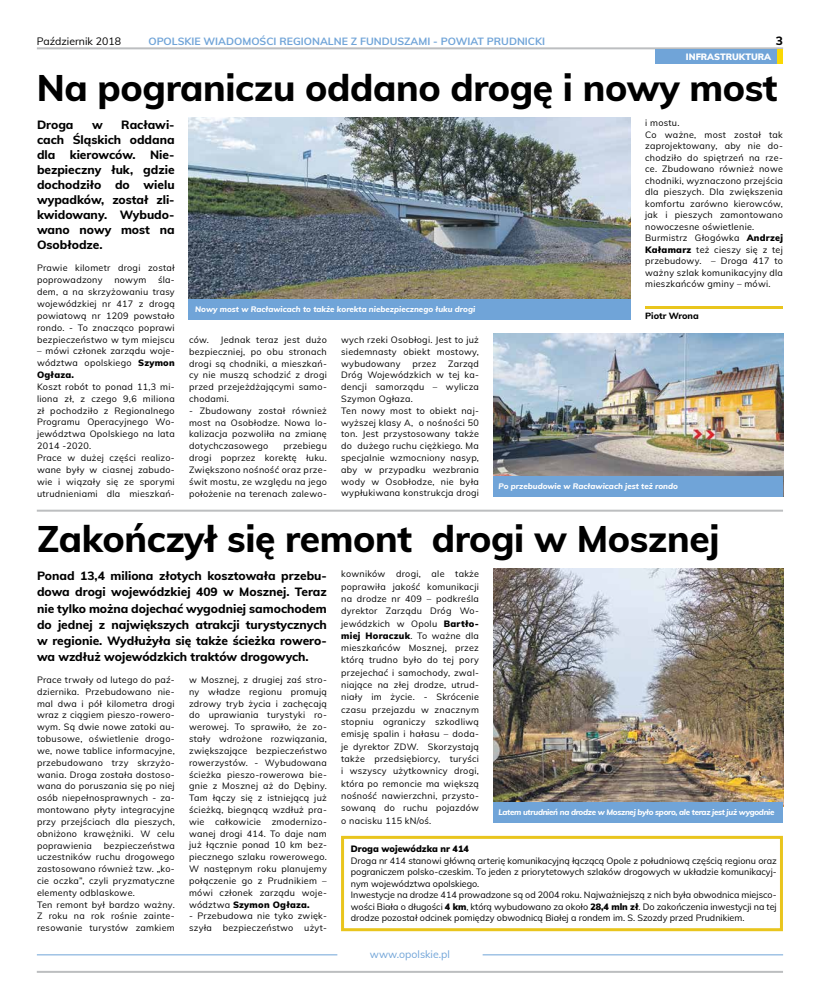
<style>
.page{position:relative;width:820px;height:993px;background:#fff}
.page>*{position:absolute;margin:0;border:0;box-sizing:border-box;transform-origin:0 0}
.t1{font:800 37px "Muli";letter-spacing:-.01em;color:#000}
.t2{font:800 12px/15px "Muli";color:#000;text-align:justify}
.t3{font:700 10.5px "Muli";color:#70a4d8}
.t4{font:10.5px "Muli";color:#70a4d8}
.t5{font:10.5px "Muli";color:#000}
.t6{font:9px/11.8px "Muli";letter-spacing:.03em;color:#000;text-align:justify}
.t7{font:9px/11.5px "Muli";color:#000}
.t8{font:900 9px "Muli";color:#000}
.t9{font:900 9px "Muli";color:#fff}
.t10{font:800 9px "Muli";color:#000}
.t11{font:italic 800 8px "Muli";color:#fff}
.t12{font:italic 800 8px "Muli";letter-spacing:-.04em;color:#fff}
.s1{font-weight:900}
</style>
<div class="page">
<hr style="left:37px;top:47px;width:745px;height:2px;background:#bcbec0">
<hr style="left:482px;top:954px;width:300px;height:1px;background:#70a4d8">
<hr style="left:37px;top:954px;width:300px;height:1px;background:#70a4d8">
<div style="left:655px;top:49px;width:122px;height:15px;background:#70a4d8"></div>
<div style="left:777px;top:49px;width:5px;height:15px;background:#fad803"></div>
<hr style="left:645px;top:306px;width:137px;height:3px;background:#e9c51d">
<hr style="left:37px;top:509px;width:745px;height:2px;background:#bcbec0">
<hr style="left:37px;top:970px;width:745px;height:2px;background:#bcbec0">
<img style="left:189px;top:117px;width:441px;height:182px">
<div style="left:189px;top:299px;width:441px;height:20px;background:#70a4d8"></div>
<img style="left:493px;top:334px;width:289px;height:142px">
<img style="left:493px;top:568px;width:289px;height:234px">
<div style="left:493px;top:476px;width:289px;height:20px;background:#70a4d8"></div>
<div style="left:493px;top:802px;width:289px;height:20px;background:#70a4d8"></div>
<div style="left:341px;top:835px;width:441px;height:95px;border:3px solid #e9c51d"></div>
<p class="t5" style="left:37px;top:33px;width:86px">Październik 2018</p>
<p class="t3" style="left:148px;top:33px;width:398px">OPOLSKIE WIADOMOŚCI REGIONALNE Z FUNDUSZAM I - POWIAT PRUDN ICKI</p>
<h2 class="t2" style="left:775px;top:33px;width:9px">3</h2>
<p class="t9" style="left:685px;top:50px;width:87px">INFRASTRUKTURA</p>
<h1 class="t1" style="left:37px;top:60px;width:741px">Na pograniczu oddano drogę i nowy most</h1>
<h2 class="t2" style="left:37px;top:117px;width:139px;text-indent:84px">Racławi&shy;cach Śląskich oddana dla kierowców. Nie&shy;bezpieczny łuk, gdzie dochodziło do wielu wypadków, został zli&shy;kwidowany. Wybudo&shy;wano nowy most na Osobłodze.</h2>
<h2 class="t2" style="left:37px;top:117px;width:38px">Droga</h2>
<h2 class="t2" style="left:92px;top:117px;width:12px">w</h2>
<p class="t6" style="left:37px;top:262px;width:139px">Prawie kilometr drogi został poprowadzony</p>
<p class="t6" style="left:37px;top:274px;width:139px;text-indent:121px">śla&shy;dem, a na skrzyżowaniu trasy wojewódzkiej nr 417 z drogą powiatową nr 1209 powstało rondo. - To znacząco poprawi bezpieczeństwo w tym miejscu</p>
<p class="t6" style="left:37px;top:345px;width:139px">– mówi członek zarządu woje&shy;wództwa opolskiego <span class="s1">Szymon Ogłaza.</span></p>
<p class="t6" style="left:37px;top:380px;width:139px;text-align:left">Koszt robót to ponad 11,3 mi&shy;liona zł, z czego 9,6 miliona zł pochodziło z Regionalnego<br>Programu Operacyjnego Wo&shy;jewództwa Opolskiego na lata<br>2014 -2020.<br>Prace w dużej części realizo&shy;wane były w ciasnej zabudo&shy;wie i wiązały się ze sporymi utrudnieniami dla mieszkań-</p>
<p class="t6" style="left:114px;top:274px;width:33px">nowym</p>
<p class="t11" style="left:195px;top:303px;width:281px">Nowy most w Racławicach to także korekta niebezpiecznego łuku drogi</p>
<p class="t6" style="left:189px;top:333px;width:21px">ców.</p>
<p class="t6" style="left:189px;top:333px;width:139px;text-indent:31px">Jednak teraz jest dużo bezpieczniej, po obu stronach drogi są chodniki, a mieszkań&shy;cy nie muszą schodzić z drogi przed przejeżdżającymi samo&shy;chodami.</p>
<p class="t6" style="left:189px;top:404px;width:139px">- Zbudowany został również most na Osobłodze. Nowa lo&shy;kalizacja pozwoliła na zmianę dotychczasowego</p>
<p class="t6" style="left:189px;top:439px;width:139px;text-indent:94px">przebiegu drogi poprzez korektę łuku.<br>Zwiększono nośność oraz prze&shy;świt mostu, ze względu na jego położenie na terenach zalewo-</p>
<p class="t6" style="left:341px;top:333px;width:139px">wych rzeki Osobłogi. Jest to już siedemnasty obiekt mostowy, wybudowany</p>
<p class="t6" style="left:341px;top:357px;width:139px;text-align:left;text-indent:107px">Zarząd<br>Dróg Wojewódzkich w tej ka&shy;dencji samorządu – wylicza<br>Szymon Ogłaza.<br>Ten nowy most to obiekt naj&shy;wyższej klasy A, o nośności 50 ton. Jest przystosowany także do dużego ruchu ciężkiego. Ma specjalnie wzmocniony nasyp, aby w przypadku wezbrania wody w Osobłodze, nie była wypłukiwana konstrukcja drogi</p>
<p class="t6" style="left:412px;top:357px;width:25px">przez</p>
<p class="t6" style="left:645px;top:117px;width:139px;line-height:11.5px;text-align:left">i mostu.<br>Co ważne, most został tak zaprojektowany, aby nie do&shy;chodziło do spiętrzeń na rze&shy;ce. Zbudowano również nowe chodniki, wyznaczono przejścia dla pieszych. Dla zwiększenia komfortu zarówno kierowców, jak i pieszych zamontowano nowoczesne oświetlenie.<br>Burmistrz Głogówka <span class="s1">Andrzej<br>Kałamarz</span> też cieszy się z tej przebudowy. – Droga 417 to ważny szlak komunikacyjny dla mieszkańców gminy – mówi.</p>
<p class="t10" style="left:645px;top:309px;width:55px">Piotr Wrona</p>
<p class="t11" style="left:498px;top:480px;width:181px">Po przebudowie w Racławicach jest też rondo</p>
<h1 class="t1" style="left:37px;top:511px;width:684px">Zakończył się remont drogi w Mosznej</h1>
<p class="t2" style="left:37px;top:567px;width:291px;line-height:16.1px">Ponad 13,4 miliona złotych kosztowała przebu&shy;dowa drogi wojewódzkiej 409 w Mosznej. Teraz nie tylko można dojechać wygodniej samochodem do jednej z największych atrakcji turystycznych w regionie. Wydłużyła się także ścieżka rowero&shy;wa wzdłuż wojewódzkich traktów drogowych.</p>
<p class="t6" style="left:37px;top:673px;width:139px">Prace trwały od lutego do paź&shy;dziernika. Przebudowano nie&shy;mal dwa i pół kilometra drogi wraz z ciągiem pieszo-rowero&shy;wym. Są dwie nowe zatoki au&shy;tobusowe, oświetlenie drogo&shy;we, nowe tablice informacyjne, przebudowano trzy skrzyżo&shy;wania. Droga została dostoso&shy;wana do poruszania się po niej osób niepełnosprawnych - za&shy;montowano płyty integracyjne przy przejściach dla pieszych, obniżono krawężniki. W celu poprawienia</p>
<p class="t6" style="left:37px;top:838px;width:139px;text-align:left;text-indent:67px">bezpieczeństwa uczestników ruchu drogowego zastosowano również tzw. „ko&shy;cie oczka”, czyli pryzmatyczne elementy odblaskowe.<br>Ten remont był bardzo ważny.<br>Z roku na rok rośnie zainte&shy;resowanie turystów zamkiem</p>
<p class="t6" style="left:189px;top:673px;width:139px">w Mosznej, z drugiej zaś stro&shy;ny władze regionu promują zdrowy tryb życia i zachęcają do uprawiania turystyki ro&shy;werowej. To sprawiło, że zo&shy;stały wdrożone rozwiązania, zwiększające bezpieczeństwo rowerzystów. - Wybudowana ścieżka pieszo-rowerowa bie&shy;gnie z Mosznej aż do Dębiny.<br>Tam łączy się z istniejącą już ścieżką, biegnącą wzdłuż pra&shy;wie całkowicie zmodernizo&shy;wanej drogi 414. To daje nam już łącznie ponad 10 km bez&shy;piecznego szlaku rowerowego.<br>W następnym roku planujemy połączenie go z Prudnikiem – mówi członek zarządu woje&shy;wództwa <span class="s1">Szymon Ogłaza.</span></p>
<p class="t6" style="left:189px;top:909px;width:139px">- Przebudowa nie tyko zwięk&shy;szyła bezpieczeństwo użyt-</p>
<p class="t6" style="left:341px;top:567px;width:139px;line-height:12.3px">kowników drogi, ale także poprawiła jakość komunikacji na drodze nr 409 – podkreśla dyrektor Zarządu Dróg Wo&shy;jewódzkich w Opolu <span class="s1">Bartło&shy;miej Horaczuk</span>. To ważne dla mieszkańców Mosznej, przez którą trudno było do tej pory przejechać i samochody, zwal&shy;niające na złej drodze, utrud&shy;niały im życie. - Skrócenie czasu przejazdu w znacznym stopniu ograniczy szkodliwą emisję spalin i hałasu – doda&shy;je dyrektor ZDW. Skorzystają także przedsiębiorcy, turyści i wszyscy użytkownicy drogi, która po remoncie ma większą nośność nawierzchni, przysto&shy;sowaną do ruchu pojazdów o nacisku 115 kN/oś.</p>
<p class="t12" style="left:498px;top:805px;width:277px">Latem utrudnień na drodze w Mosznej było sporo, ale teraz jest już wygodnie</p>
<p class="t8" style="left:351px;top:842px;width:119px">Droga wojewódzka nr 414</p>
<p class="t7" style="left:351px;top:854px;width:427px">Droga nr 414 stanowi główną arterię komunikacyjną łączącą Opole z południową częścią regionu oraz pograniczem polsko-czeskim. To jeden z priorytetowych szlaków drogowych w układzie komunikacyj&shy;nym województwa opolskiego.<br>Inwestycje na drodze 414 prowadzone są od 2004 roku. Najważniejszą z nich była obwodnica miejsco&shy;wości Biała o długości <span class="s1">4 km</span>, którą wybudowano za około <span class="s1">28,4 mln zł</span>. Do zakończenia inwestycji na tej drodze pozostał odcinek pomiędzy obwodnicą Białej a rondem im. S. Szozdy przed Prudnikiem.</p>
<p class="t4" style="left:370px;top:945px;width:82px">www.opolskie.pl</p>
</div>
